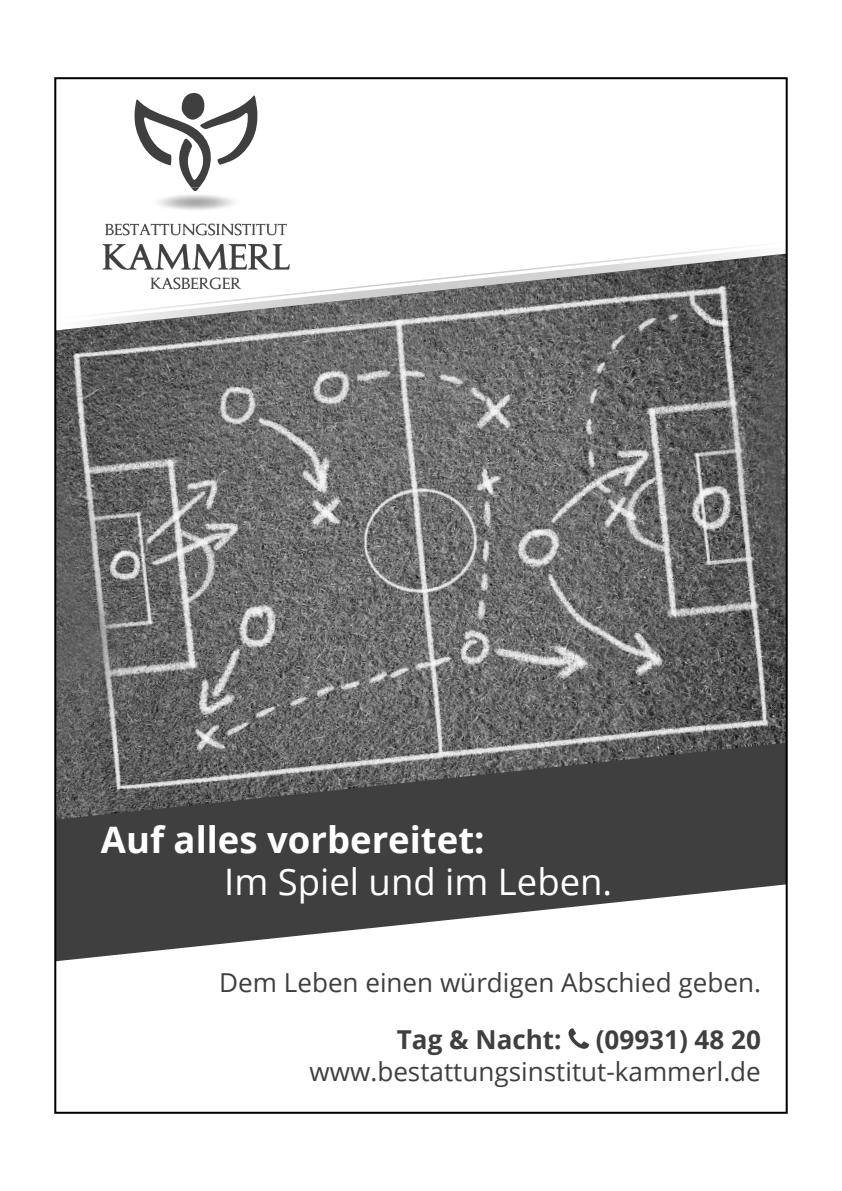
<style>
.page{position:relative;width:842px;height:1191px;background:#fff}
.page>*{position:absolute;margin:0;border:0;box-sizing:border-box;transform-origin:0 0}
.t1{font:700 36.4px "Open Sans";color:#fff}
.t2{font:36.4px "Open Sans";color:#fff}
.t3{font:26px "Open Sans";color:#3f3f3f}
.t4{font:700 26px "Open Sans";color:#3f3f3f}
</style>
<div class="page">
<svg style="left:568px;top:1028px;width:21px;height:20px"></svg>
<svg style="left:57px;top:819px;width:728px;height:142px;fill:#3f3f3f"></svg>
<img style="left:57px;top:331px;width:728px;height:488px">
<img style="left:57px;top:320px;width:728px;height:11px">
<svg style="left:98px;top:243px;width:687px;height:77px"></svg>
<svg style="left:134px;top:93px;width:124px;height:98px"></svg>
<svg style="left:150px;top:277px;width:91px;height:12px"></svg>
<svg style="left:105px;top:224px;width:182px;height:11px"></svg>
<svg style="left:102px;top:244px;width:188px;height:26px"></svg>
<h1 class="t1" style="left:101px;top:814px;width:385px">Auf alles vorbereitet:</h1>
<h1 class="t2" style="left:224px;top:856px;width:390px">Im Spiel und im Leben.</h1>
<p class="t3" style="left:219px;top:965px;width:543px">Dem Leben einen würdigen Abschied geben.</p>
<p class="t4" style="left:397px;top:1021px;width:166px">Tag &amp; Nacht:</p>
<p class="t4" style="left:596px;top:1021px;width:167px">(09931) 48 20</p>
<p class="t3" style="left:310px;top:1053px;width:453px">www.bestattungsinstitut-kammerl.de</p>
</div>
